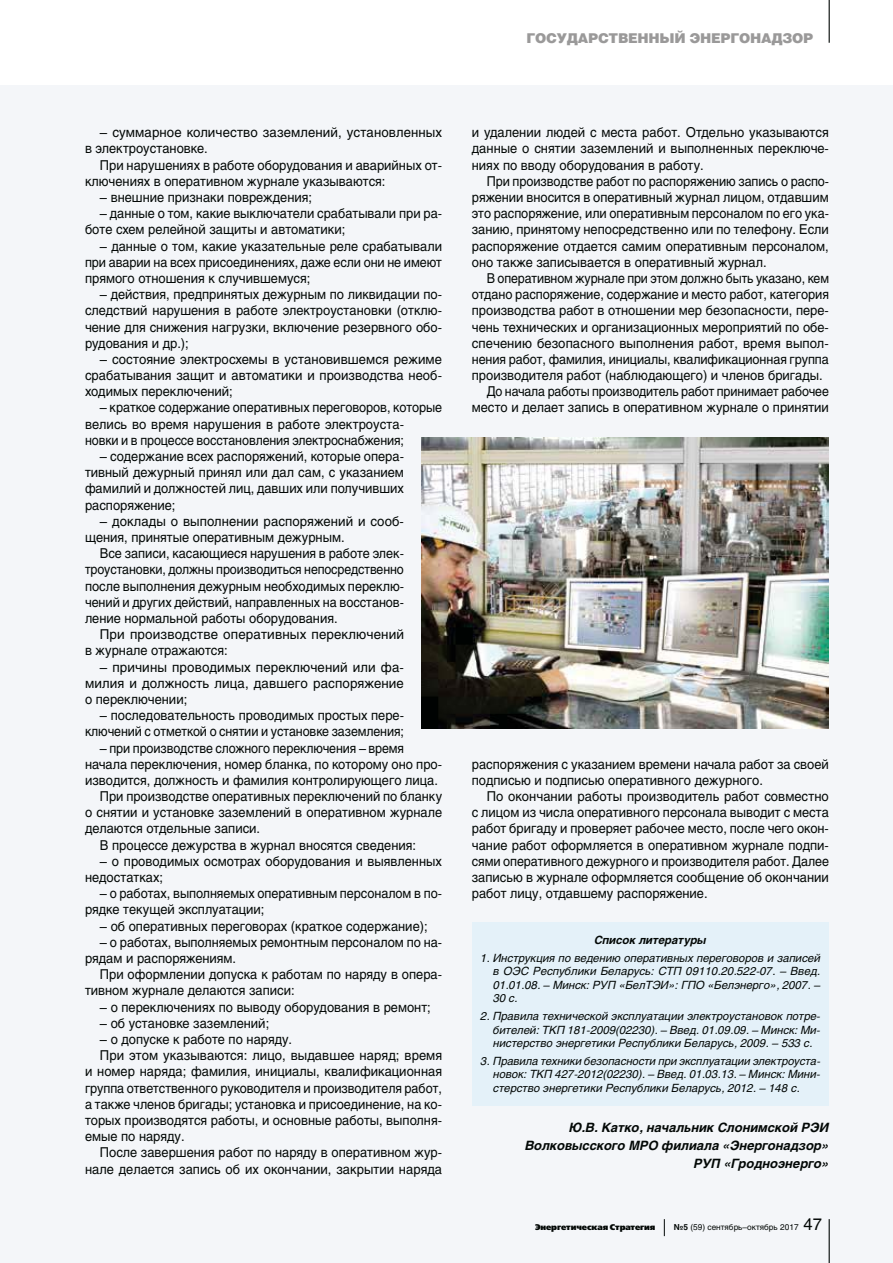
<style>
.page{position:relative;width:893px;height:1263px;background:#fff}
.page>*{position:absolute;margin:0;border:0;box-sizing:border-box;transform-origin:0 0}
.t1{font:13.5px/16.2px "Helios C";color:#030806;scale:.95 1}
.t2{font:13.5px/16.2px "Helios C";color:#030806;text-align:justify;scale:.96 1}
.t3{font:13.5px/16.2px "Helios C";color:#030806;scale:.93 1}
.t4{font:13.5px/16.2px "Helios C";color:#030806;text-align:justify;scale:.94 1}
.t5{font:13.5px/16.2px "Helios C";color:#030806}
.t6{font:13.5px "Helios C";color:#030806;scale:.92 1}
.t7{font:13.5px "Helios Black C";letter-spacing:-.02em;color:#9a9999}
.t8{font:italic 700 12.75px/18px "Helios C";color:#030806;text-align:right}
.t9{font:italic 11.25px/13.5px "Helios C";color:#030806;text-align:justify}
.t10{font:italic 700 11.25px "Helios C";color:#030806}
.t11{font:8.25px "Helios C";color:#030806}
.t12{font:8.25px "Free Set Extra Bold C";letter-spacing:-.01em;color:#030806}
.s1{font-weight:700}
.s2{font-size:16.5px}
</style>
<div class="page">
<div style="left:0;top:85px;width:893px;height:1178px;background:#f4f6f9"></div>
<div style="left:472px;top:922px;width:357px;height:183px;background:#e4f1f9"></div>
<img style="left:421px;top:438px;width:408px;height:291px">
<hr style="left:828px;top:0;width:2px;height:43px;background:#030806">
<hr style="left:828px;top:1219px;width:2px;height:44px;background:#030806">
<svg style="left:664px;top:1219px;width:1px;height:17px"></svg>
<p class="t7" style="left:527px;top:30px;width:288px">ГОСУДАРСТВЕННЫЙ ЭНЕРГОНАДЗОР</p>
<p class="t5" style="left:85px;top:125px;width:359px;text-indent:15px">– суммарное количество заземлений, установленных в электроустановке.</p>
<p class="t1" style="left:85px;top:158px;width:377px;text-indent:15px">При нарушениях в работе оборудования и аварийных от&shy;ключениях в оперативном журнале указываются:</p>
<p class="t1" style="left:100px;top:190px;width:225px">– внешние признаки повреждения;</p>
<p class="t1" style="left:85px;top:206px;width:377px;text-indent:15px">– данные о том, какие выключатели срабатывали при ра&shy;боте схем релейной защиты и автоматики;</p>
<p class="t1" style="left:85px;top:239px;width:377px;text-align:justify;text-indent:15px">– данные о том, какие указательные реле срабатывали при аварии на всех присоединениях, даже если они не имеют прямого отношения к случившемуся;</p>
<p class="t1" style="left:85px;top:287px;width:377px;text-align:justify;text-indent:15px">– действия, предпринятых дежурным по ликвидации по&shy;следствий нарушения в работе электроустановки (отклю&shy;чение для снижения нагрузки, включение резервного обо&shy;рудования и др.);</p>
<p class="t2" style="left:85px;top:352px;width:373px;text-indent:15px">– состояние электросхемы в установившемся режиме срабатывания защит и автоматики и производства необ&shy;ходимых переключений;</p>
<p class="t3" style="left:85px;top:400px;width:385px;text-indent:15px">– краткое содержание оперативных переговоров, которые велись во время нарушения в работе электроуста-<br>новки и в процессе восстановления электроснабжения;</p>
<p class="t1" style="left:85px;top:449px;width:337px;text-align:justify;text-indent:15px">– содержание всех распоряжений, которые опера&shy;тивный дежурный принял или дал сам, с указанием фамилий и должностей лиц, давших или получивших распоряжение;</p>
<p class="t5" style="left:85px;top:514px;width:320px;text-indent:15px">– доклады о выполнении распоряжений и сооб&shy;щения, принятые оперативным дежурным.</p>
<p class="t4" style="left:85px;top:546px;width:341px;text-indent:15px">Все записи, касающиеся нарушения в работе элек&shy;троустановки, должны производиться непосредственно после выполнения дежурным необходимых переклю&shy;чений и других действий, направленных на восстанов&shy;ление нормальной работы оборудования.</p>
<p class="t5" style="left:85px;top:627px;width:321px;text-indent:15px">При производстве оперативных переключений в журнале отражаются:</p>
<p class="t5" style="left:85px;top:660px;width:320px;text-align:justify;text-indent:15px">– причины проводимых переключений или фа&shy;милия и должность лица, давшего распоряжение о переключении;</p>
<p class="t1" style="left:85px;top:708px;width:337px;text-align:right">– последовательность проводимых простых пере&shy;ключений с отметкой о снятии и установке заземления;</p>
<p class="t6" style="left:100px;top:742px;width:332px">– при производстве сложного переключения – время</p>
<p class="t1" style="left:85px;top:757px;width:377px">начала переключения, номер бланка, по которому оно про-</p>
<p class="t1" style="left:85px;top:773px;width:373px">изводится, должность и фамилия контролирующего лица.</p>
<p class="t4" style="left:100px;top:789px;width:365px">При производстве оперативных переключений по бланку</p>
<p class="t1" style="left:85px;top:805px;width:377px">о снятии и установке заземлений в оперативном журнале</p>
<p class="t1" style="left:85px;top:822px;width:186px">делаются отдельные записи.</p>
<p class="t1" style="left:100px;top:838px;width:334px">В процессе дежурства в журнал вносятся сведения:</p>
<p class="t1" style="left:85px;top:854px;width:377px;text-indent:15px">– о проводимых осмотрах оборудования и выявленных недостатках;</p>
<p class="t4" style="left:85px;top:886px;width:381px;text-indent:15px">– о работах, выполняемых оперативным персоналом в по&shy;рядке текущей эксплуатации;</p>
<p class="t1" style="left:100px;top:919px;width:346px">– об оперативных переговорах (краткое содержание);</p>
<p class="t1" style="left:85px;top:935px;width:377px;text-indent:15px">– о работах, выполняемых ремонтным персоналом по на&shy;рядам и распоряжениям.</p>
<p class="t1" style="left:85px;top:967px;width:377px;text-indent:15px">При оформлении допуска к работам по наряду в опера&shy;тивном журнале делаются записи:</p>
<p class="t1" style="left:100px;top:1000px;width:350px">– о переключениях по выводу оборудования в ремонт;</p>
<p class="t1" style="left:100px;top:1016px;width:180px">– об установке заземлений;</p>
<p class="t1" style="left:100px;top:1032px;width:204px">– о допуске к работе по наряду.</p>
<p class="t2" style="left:100px;top:1048px;width:358px">При этом указываются: лицо, выдавшее наряд; время</p>
<p class="t1" style="left:85px;top:1064px;width:377px">и номер наряда; фамилия, инициалы, квалификационная</p>
<p class="t3" style="left:85px;top:1081px;width:385px">группа ответственного руководителя и производителя работ,</p>
<p class="t4" style="left:85px;top:1097px;width:381px">а также членов бригады; установка и присоединение, на ко-</p>
<p class="t1" style="left:85px;top:1113px;width:377px">торых производятся работы, и основные работы, выполня-</p>
<p class="t1" style="left:85px;top:1129px;width:106px">емые по наряду.</p>
<p class="t1" style="left:100px;top:1145px;width:362px">После завершения работ по наряду в оперативном жур-</p>
<p class="t2" style="left:85px;top:1162px;width:373px">нале делается запись об их окончании, закрытии наряда</p>
<p class="t1" style="left:472px;top:125px;width:377px;text-align:justify">и удалении людей с места работ. Отдельно указываются данные о снятии заземлений и выполненных переключе&shy;ниях по вводу оборудования в работу.</p>
<p class="t3" style="left:472px;top:174px;width:385px;text-align:justify;text-indent:15px">При производстве работ по распоряжению запись о распо&shy;ряжении вносится в оперативный журнал лицом, отдавшим это распоряжение, или оперативным персоналом по его ука&shy;занию, принятому непосредственно или по телефону. Если распоряжение отдается самим оперативным персоналом, оно также записывается в оперативный журнал.</p>
<p class="t6" style="left:487px;top:273px;width:374px">В оперативном журнале при этом должно быть указано, кем</p>
<p class="t4" style="left:472px;top:287px;width:381px">отдано распоряжение, содержание и место работ, категория</p>
<p class="t1" style="left:472px;top:303px;width:377px">производства работ в отношении мер безопасности, пере-</p>
<p class="t1" style="left:472px;top:320px;width:377px">чень технических и организационных мероприятий по обе-</p>
<p class="t2" style="left:472px;top:336px;width:373px">спечению безопасного выполнения работ, время выпол-</p>
<p class="t3" style="left:472px;top:352px;width:385px">нения работ, фамилия, инициалы, квалификационная группа</p>
<p class="t1" style="left:472px;top:368px;width:371px">производителя работ (наблюдающего) и членов бригады.</p>
<p class="t6" style="left:487px;top:386px;width:373px">До начала работы производитель работ принимает рабочее</p>
<p class="t1" style="left:472px;top:400px;width:377px">место и делает запись в оперативном журнале о принятии</p>
<p class="t1" style="left:472px;top:757px;width:377px">распоряжения с указанием времени начала работ за своей подписью и подписью оперативного дежурного.</p>
<p class="t2" style="left:472px;top:789px;width:373px;text-indent:15px">По окончании работы производитель работ совместно с лицом из числа оперативного персонала выводит с места работ бригаду и проверяет рабочее место, после чего окон&shy;чание работ оформляется в оперативном журнале подпи&shy;сями оперативного дежурного и производителя работ. Далее записью в журнале оформляется сообщение об окончании работ лицу, отдавшему распоряжение.</p>
<p class="t10" style="left:594px;top:936px;width:114px">Список литературы</p>
<p class="t9" style="left:493px;top:952px;width:329px;text-indent:-13px">1. Инструкция по ведению оперативных переговоров и записей в ОЭС Республики Беларусь: СТП 09110.20.522-07. – Введ.<br>01.01.08. – Минск: РУП «БелТЭИ»: ГПО «Белэнерго», 2007. – 30 с.</p>
<p class="t9" style="left:493px;top:1011px;width:329px;text-indent:-13px">2. Правила технической эксплуатации электроустановок потре&shy;бителей: ТКП 181-2009(02230). – Введ. 01.09.09. – Минск: Ми&shy;нистерство энергетики Республики Беларусь, 2009. – 533 с.</p>
<p class="t9" style="left:493px;top:1055px;width:329px;text-indent:-13px">3. Правила техники безопасности при эксплуатации электроуста&shy;новок: ТКП 427-2012(02230). – Введ. 01.03.13. – Минск: Мини&shy;стерство энергетики Республики Беларусь, 2012. – 148 с.</p>
<p class="t8" style="left:525px;top:1119px;width:305px">Ю.В. Катко, начальник Слонимской РЭИ<br>Волковысского МРО филиала «Энергонадзор»<br>РУП «Гродноэнерго»</p>
<p class="t12" style="left:535px;top:1222px;width:122px">Энергетическая Стратегия</p>
<p class="t11" style="left:674px;top:1224px;width:150px"><span class="s1">№5</span> (59) сентябрь–октябрь 2017 <span class="s2">47</span></p>
</div>
